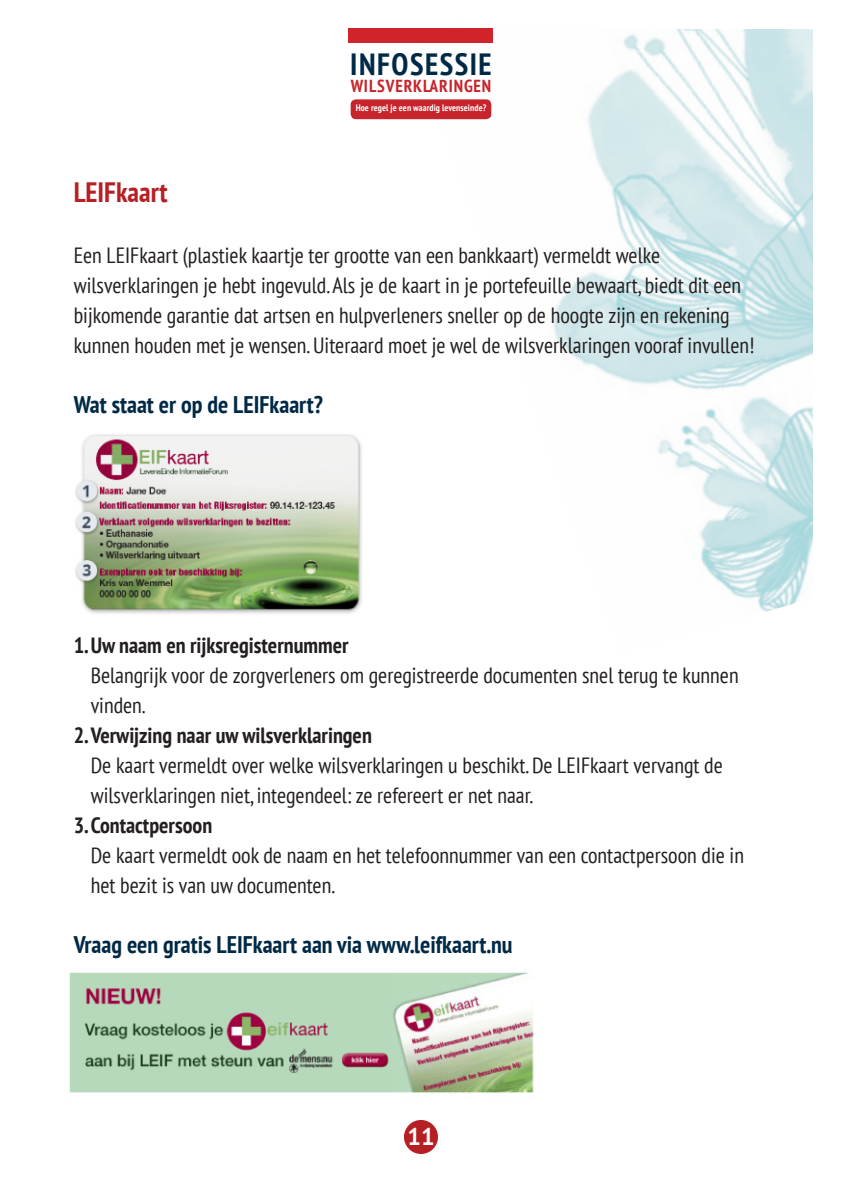
<style>
.page{position:relative;width:842px;height:1191px;background:#fff}
.page>*{position:absolute;margin:0;border:0;box-sizing:border-box;transform-origin:0 0}
.t1{font:700 condensed 30.6px "PT Sans";letter-spacing:.05em;color:#002946}
.Body{font:700 condensed 28px "PT Sans";color:#b62024}
.Body-2{font:700 condensed 24px "PT Sans";color:#002946}
.t2{font:700 24px "PT Sans";color:#fff}
.Body_insprong_1{font:condensed 22px/30px "PT Sans";color:#231f20}
.Body-3{font:condensed 22px/30px "PT Sans";color:#231f20}
.Body_insprong_1-2{font:700 condensed 22px "PT Sans";color:#231f20}
.t3{font:700 condensed 17.4px "PT Sans";letter-spacing:.05em;color:#c8242b}
.t4{font:700 condensed 9.4px "PT Sans";letter-spacing:.01em;color:#fff}
</style>
<div class="page">
<img style="left:405px;top:29px;width:408px;height:583px">
<div style="left:351px;top:99px;width:140px;height:20px;background:#c8242b;border-radius:5px"></div>
<div style="left:349px;top:28px;width:144px;height:15px;background:#d1232a"></div>
<div style="left:404px;top:1120px;width:34px;height:34px;background:#b62024;border-radius:50%"></div>
<img style="left:75px;top:434px;width:287px;height:180px">
<img style="left:69px;top:972px;width:465px;height:121px">
<p class="Body" style="left:74px;top:174px;width:96px">LEIFkaart</p>
<p class="t1" style="left:350px;top:43px;width:143px">INFOSESSIE</p>
<p class="t3" style="left:351px;top:74px;width:142px">WILSVERKLARINGEN</p>
<p class="t4" style="left:356px;top:102px;width:132px">Hoe regel je een waardig levenseinde?</p>
<p class="Body-3" style="left:74px;top:239px;width:682px">Een LEIFkaart (plastiek kaartje ter grootte van een bankkaart) vermeldt welke wilsverklaringen je hebt ingevuld. Als je de kaart in je portefeuille bewaart, biedt dit een bijkomende garantie dat artsen en hulpverleners sneller op de hoogte zijn en rekening kunnen houden met je wensen. Uiteraard moet je wel de wilsverklaringen vooraf invullen!</p>
<p class="Body-2" style="left:74px;top:388px;width:251px">Wat staat er op de LEIFkaart?</p>
<p class="Body_insprong_1-2" style="left:74px;top:630px;width:276px">1.Uw naam en rijksregisternummer</p>
<p class="Body_insprong_1" style="left:91px;top:659px;width:649px">Belangrijk voor de zorgverleners om geregistreerde documenten snel terug te kunnen vinden.</p>
<p class="Body_insprong_1-2" style="left:74px;top:720px;width:300px">2.Verwijzing naar uw wilsverklaringen</p>
<p class="Body_insprong_1" style="left:91px;top:749px;width:634px">De kaart vermeldt over welke wilsverklaringen u beschikt. De LEIFkaart vervangt de wilsverklaringen niet, integendeel: ze refereert er net naar.</p>
<p class="Body_insprong_1-2" style="left:74px;top:810px;width:140px">3.Contactpersoon</p>
<p class="Body_insprong_1" style="left:91px;top:839px;width:655px">De kaart vermeldt ook de naam en het telefoonnummer van een contactpersoon die in het bezit is van uw documenten.</p>
<p class="Body-2" style="left:74px;top:928px;width:440px">Vraag een gratis LEIFkaart aan via www.leifkaart.nu</p>
<p class="t2" style="left:407px;top:1120px;width:29px">11</p>
</div>
